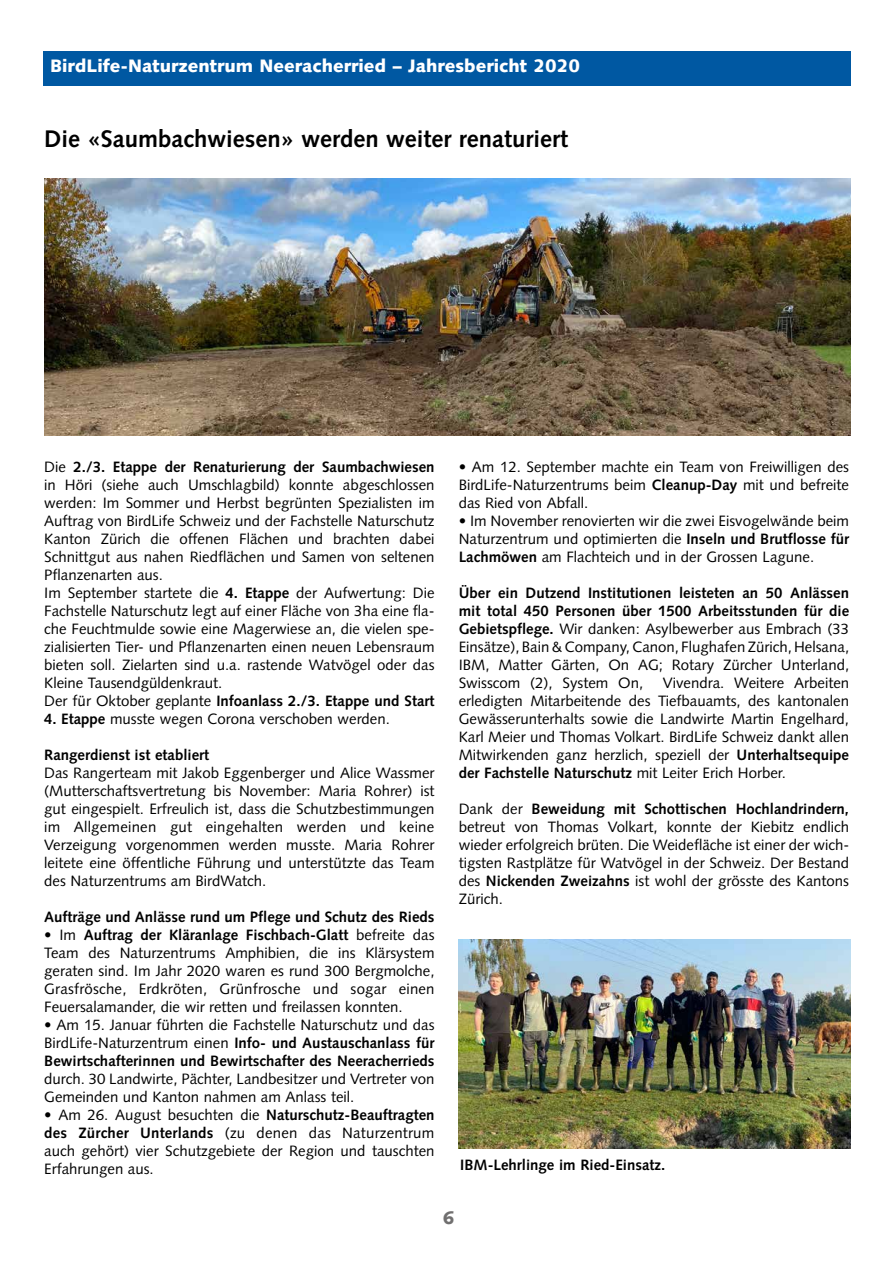
<style>
.page{position:relative;width:893px;height:1263px;background:#fff}
.page>*{position:absolute;margin:0;border:0;box-sizing:border-box;transform-origin:0 0}
.t1{font:700 24px "Syntax LT";color:#000}
.t2{font:900 18px "Syntax";color:#fff}
.t3{font:900 18px "Syntax";color:#706f6f}
.t4{font:15px/18px "Syntax";color:#000;text-align:justify}
.t5{font:700 15px/18px "Syntax";color:#000;text-align:justify}
.t6{font:700 15px "Syntax LT";color:#000}
.s1{font-weight:700}
.s2{font-weight:400}
</style>
<div class="page">
<div style="left:43px;top:51px;width:808px;height:34px;background:#0058a2"></div>
<img style="left:459px;top:940px;width:391px;height:208px">
<img style="left:45px;top:179px;width:805px;height:256px">
<p class="t2" style="left:50px;top:55px;width:531px">BirdLife-Naturzentrum Neeracherried – Jahresbericht 2020</p>
<h1 class="t1" style="left:44px;top:125px;width:526px">Die «Saumbachwiesen» werden weiter renaturiert</h1>
<p class="t4" style="left:44px;top:458px;width:392px;text-align:left">Die <span class="s1">2./3. Etappe der Renaturierung der Saumbachwiesen </span>in Höri (siehe auch Umschlagbild) konnte abgeschlossen werden: Im Sommer und Herbst begrünten Spezialisten im Auftrag von BirdLife Schweiz und der Fachstelle Naturschutz Kanton Zürich die offenen Flächen und brachten dabei Schnittgut aus nahen Riedflächen und Samen von seltenen Pflanzenarten aus.<br>Im September startete die <span class="s1">4. Etappe</span> der Aufwertung: Die Fachstelle Naturschutz legt auf einer Fläche von 3ha eine fla&shy;che Feuchtmulde sowie eine Magerwiese an, die vielen spe&shy;zialisierten Tier- und Pflanzenarten einen neuen Lebensraum bieten soll. Zielarten sind u.a. rastende Watvögel oder das Kleine Tausendgüldenkraut.<br>Der für Oktober geplante <span class="s1">Infoanlass 2./3. Etappe und Start</span></p>
<p class="t4" style="left:44px;top:710px;width:347px"><span class="s1">4. Etappe</span> musste wegen Corona verschoben werden.</p>
<p class="t5" style="left:44px;top:746px;width:166px">Rangerdienst ist etabliert</p>
<p class="t4" style="left:44px;top:764px;width:392px">Das Rangerteam mit Jakob Eggenberger und Alice Wassmer (Mutterschaftsvertretung bis November: Maria Rohrer) ist gut eingespielt. Erfreulich ist, dass die Schutzbestimmungen im Allgemeinen gut eingehalten werden und keine Verzeigung vorgenommen werden musste. Maria Rohrer leitete eine öffentliche Führung und unterstützte das Team des Naturzentrums am BirdWatch.</p>
<p class="t5" style="left:44px;top:908px;width:392px">Aufträge und Anlässe rund um Pflege und Schutz des Rieds</p>
<p class="t4" style="left:44px;top:926px;width:392px">• Im <span class="s1">Auftrag der Kläranlage Fischbach-Glatt</span> befreite das Team des Naturzentrums Amphibien, die ins Klärsystem geraten sind. Im Jahr 2020 waren es rund 300 Bergmolche, Grasfrösche, Erdkröten, Grünfrosche und sogar einen Feuersalamander, die wir retten und freilassen konnten.</p>
<p class="t5" style="left:44px;top:1016px;width:392px"><span class="s2">• Am 15. Januar führten die Fachstelle Naturschutz und das BirdLife-Naturzentrum einen</span> Info- und Austauschanlass für Bewirtschafterinnen und Bewirtschafter des Neeracherrieds</p>
<p class="t4" style="left:44px;top:1070px;width:392px">durch. 30 Landwirte, Pächter, Landbesitzer und Vertreter von<br>Gemeinden und Kanton nahmen am Anlass teil.</p>
<p class="t4" style="left:44px;top:1106px;width:392px">• Am 26. August besuchten die <span class="s1">Naturschutz-Beauftragten des Zürcher Unterlands</span> (zu denen das Naturzentrum auch gehört) vier Schutzgebiete der Region und tauschten Erfahrungen aus.</p>
<p class="t4" style="left:459px;top:458px;width:392px">• Am 12. September machte ein Team von Freiwilligen des BirdLife-Naturzentrums beim <span class="s1">Cleanup-Day</span> mit und befreite das Ried von Abfall.</p>
<p class="t4" style="left:459px;top:512px;width:392px">• Im November renovierten wir die zwei Eisvogelwände beim Naturzentrum und optimierten die <span class="s1">Inseln und Brutflosse für Lachmöwen</span> am Flachteich und in der Grossen Lagune.</p>
<p class="t4" style="left:459px;top:584px;width:392px"><span class="s1">Über ein Dutzend Institutionen leisteten an 50 Anlässen mit total 450 Personen über 1500 Arbeitsstunden für die Gebietspflege.</span> Wir danken: Asylbewerber aus Embrach (33<br>Einsätze), Bain &amp; Company, Canon, Flughafen Zürich, Helsana, IBM, Matter Gärten, On AG; Rotary Zürcher Unterland, Swisscom (2), System On,</p>
<p class="t4" style="left:459px;top:674px;width:392px;text-indent:204px">Vivendra. Weitere Arbeiten erledigten Mitarbeitende des Tiefbauamts, des kantonalen Gewässerunterhalts sowie die Landwirte Martin Engelhard, Karl Meier und Thomas Volkart. BirdLife Schweiz dankt allen Mitwirkenden ganz herzlich, speziell der <span class="s1">Unterhaltsequipe der Fachstelle Naturschutz</span> mit Leiter Erich Horber.</p>
<p class="t4" style="left:459px;top:800px;width:392px">Dank der <span class="s1">Beweidung mit Schottischen Hochlandrindern, </span>betreut von Thomas Volkart, konnte der Kiebitz endlich wieder erfolgreich brüten. Die Weidefläche ist einer der wich&shy;tigsten Rastplätze für Watvögel in der Schweiz. Der Bestand des <span class="s1">Nickenden Zweizahns</span> ist wohl der grösste des Kantons Zürich.</p>
<p class="t6" style="left:460px;top:1156px;width:207px">IBM-Lehrlinge im Ried-Einsatz.</p>
<p class="t3" style="left:443px;top:1207px;width:13px">6</p>
</div>
